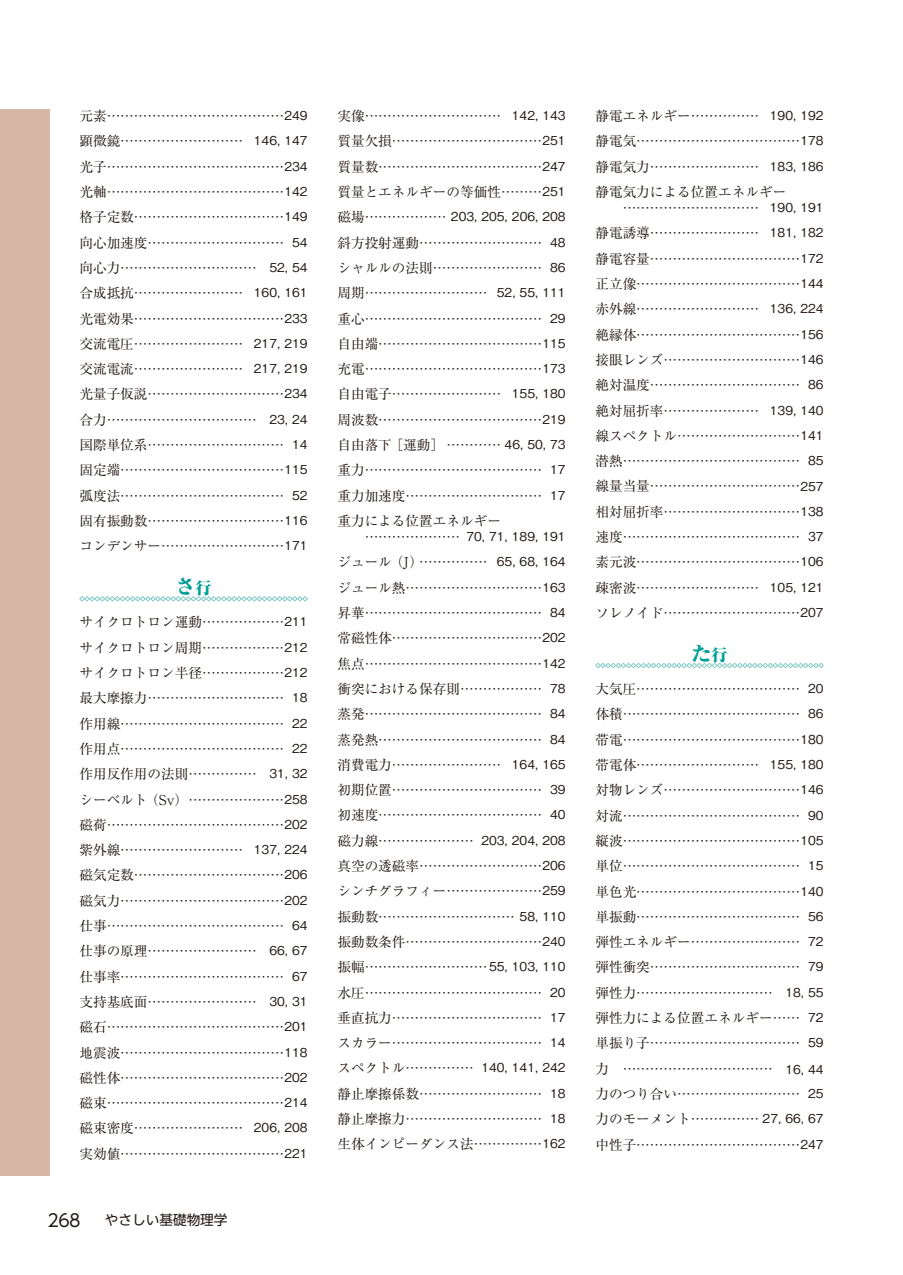
<style>
.page{position:relative;width:903px;height:1275px;background:#fff}
.page>*{position:absolute;margin:0;border:0;box-sizing:border-box;transform-origin:0 0}
.t1{font:19.78px "Ryumin Pr 6 Ex Heavy 90 pv RKSJ H";color:#009e97}
.t2{font:17.32px "MO Clear Tone SG";color:#231916}
.t3{font:13.65px/25.4px "Ryumin Pr 6 Regular 90 pv RKSJ H";color:#231916;text-align:justify}
.t4{font:13.65px "UD Shin Go NT Pr 6 Regular 90 pv RKSJ H";color:#231916}
.t5{font:12.25px "Gothic BBB Pr 6 Medium 90 pv RKSJ H";color:#231916}
.s1{font-family:"Gothic BBB Pr 6 Medium 90 pv RKSJ H";font-size:12.25px}
.s2{font-size:16.1px}
.s3{font-family:"Ryumin Pr 6 Regular 90 pv RKSJ H";font-size:13.65px}
</style>
<div class="page">
<div style="left:0;top:109px;width:50px;height:1067px;background:#d6b6a5"></div>
<svg style="left:79px;top:596px;width:229px;height:6px"></svg>
<svg style="left:595px;top:663px;width:229px;height:5px"></svg>
<p class="t3" style="left:79px;top:105px;width:230px">元素…………………………………<span class="s1">249</span>顕微鏡……………………… <span class="s1">146, 147</span>光子…………………………………<span class="s1">234</span>光軸…………………………………<span class="s1">142</span>格子定数……………………………<span class="s1">149</span>向心加速度………………………… <span class="s1">54</span>向心力………………………… <span class="s1">52, 54</span>合成抵抗…………………… <span class="s1">160, 161</span>光電効果……………………………<span class="s1">233</span>交流電圧…………………… <span class="s1">217, 219</span>交流電流…………………… <span class="s1">217, 219</span>光量子仮説…………………………<span class="s1">234</span>合力…………………………… <span class="s1">23, 24</span>国際単位系………………………… <span class="s1">14</span>固定端………………………………<span class="s1">115</span>弧度法……………………………… <span class="s1">52</span>固有振動数…………………………<span class="s1">116</span>コンデンサー………………………<span class="s1">171</span></p>
<h1 class="t1" style="left:175px;top:579px;width:37px">さ<span class="s2">行</span></h1>
<p class="t3" style="left:79px;top:611px;width:230px">サイクロトロン運動………………<span class="s1">211</span>サイクロトロン周期………………<span class="s1">212</span>サイクロトロン半径………………<span class="s1">212</span>最大摩擦力………………………… <span class="s1">18</span>作用線……………………………… <span class="s1">22</span>作用点……………………………… <span class="s1">22</span>作用反作用の法則…………… <span class="s1">31, 32</span>シーベルト （Sv）…………………<span class="s1">258</span>磁荷…………………………………<span class="s1">202</span>紫外線……………………… <span class="s1">137, 224</span>磁気定数……………………………<span class="s1">206</span>磁気力………………………………<span class="s1">202</span>仕事………………………………… <span class="s1">64</span>仕事の原理…………………… <span class="s1">66, 67</span>仕事率……………………………… <span class="s1">67</span>支持基底面…………………… <span class="s1">30, 31</span>磁石…………………………………<span class="s1">201</span>地震波………………………………<span class="s1">118</span>磁性体………………………………<span class="s1">202</span>磁束…………………………………<span class="s1">214</span>磁束密度…………………… <span class="s1">206, 208</span>実効値………………………………<span class="s1">221</span></p>
<p class="t2" style="left:48px;top:1211px;width:34px">268</p>
<p class="t4" style="left:105px;top:1215px;width:124px">やさしい基礎物理学</p>
<p class="t3" style="left:337px;top:105px;width:230px">実像………………………… <span class="s1">142, 143</span>質量欠損……………………………<span class="s1">251</span>質量数………………………………<span class="s1">247</span>質量とエネルギーの等価性………<span class="s1">251</span></p>
<p class="t5" style="left:337px;top:212px;width:230px"><span class="s3">磁場………………</span> 203, 205, 206, 208</p>
<p class="t3" style="left:337px;top:232px;width:230px">斜方投射運動……………………… <span class="s1">48</span>シャルルの法則…………………… <span class="s1">86</span>周期……………………… <span class="s1">52, 55, 111</span>重心………………………………… <span class="s1">29</span>自由端………………………………<span class="s1">115</span>充電…………………………………<span class="s1">173</span>自由電子…………………… <span class="s1">155, 180</span>周波数………………………………<span class="s1">219</span>自由落下 ［運動］ ………… <span class="s1">46, 50, 73</span>重力………………………………… <span class="s1">17</span>重力加速度………………………… <span class="s1">17</span>重力による位置エネルギー</p>
<p class="t5" style="left:365px;top:532px;width:202px"><span class="s3">…………………</span> 70, 71, 189, 191</p>
<p class="t3" style="left:337px;top:551px;width:230px">ジュール （J）…………… <span class="s1">65, 68, 164</span>ジュール熱…………………………<span class="s1">163</span>昇華………………………………… <span class="s1">84</span>常磁性体……………………………<span class="s1">202</span>焦点…………………………………<span class="s1">142</span>衝突における保存則……………… <span class="s1">78</span>蒸発………………………………… <span class="s1">84</span>蒸発熱……………………………… <span class="s1">84</span>消費電力…………………… <span class="s1">164, 165</span>初期位置…………………………… <span class="s1">39</span>初速度……………………………… <span class="s1">40</span></p>
<p class="t5" style="left:337px;top:835px;width:230px"><span class="s3">磁力線…………………</span> 203, 204, 208</p>
<p class="t3" style="left:337px;top:855px;width:230px">真空の透磁率………………………<span class="s1">206</span>シンチグラフィー…………………<span class="s1">259</span>振動数………………………… <span class="s1">58, 110</span>振動数条件…………………………<span class="s1">240</span>振幅………………………<span class="s1">55, 103, 110</span>水圧………………………………… <span class="s1">20</span>垂直抗力…………………………… <span class="s1">17</span>スカラー…………………………… <span class="s1">14</span></p>
<p class="t5" style="left:337px;top:1063px;width:230px"><span class="s3">スペクトル……………</span> 140, 141, 242</p>
<p class="t3" style="left:337px;top:1083px;width:230px">静止摩擦係数……………………… <span class="s1">18</span>静止摩擦力………………………… <span class="s1">18</span>生体インピーダンス法……………<span class="s1">162</span></p>
<p class="t3" style="left:595px;top:105px;width:230px">静電エネルギー…………… <span class="s1">190, 192</span>静電気………………………………<span class="s1">178</span>静電気力…………………… <span class="s1">183, 186</span>静電気力による位置エネルギー</p>
<p class="t3" style="left:595px;top:197px;width:230px;text-indent:27px">………………………… <span class="s1">190, 191</span>静電誘導…………………… <span class="s1">181, 182</span>静電容量……………………………<span class="s1">172</span>正立像………………………………<span class="s1">144</span>赤外線……………………… <span class="s1">136, 224</span>絶縁体………………………………<span class="s1">156</span>接眼レンズ…………………………<span class="s1">146</span>絶対温度…………………………… <span class="s1">86</span>絶対屈折率………………… <span class="s1">139, 140</span>線スペクトル………………………<span class="s1">141</span>潜熱………………………………… <span class="s1">85</span>線量当量……………………………<span class="s1">257</span>相対屈折率…………………………<span class="s1">138</span>速度………………………………… <span class="s1">37</span>素元波………………………………<span class="s1">106</span>疎密波……………………… <span class="s1">105, 121</span>ソレノイド…………………………<span class="s1">207</span></p>
<h1 class="t1" style="left:691px;top:646px;width:37px">た<span class="s2">行</span></h1>
<p class="t3" style="left:595px;top:678px;width:230px">大気圧……………………………… <span class="s1">20</span>体積………………………………… <span class="s1">86</span>帯電…………………………………<span class="s1">180</span>帯電体……………………… <span class="s1">155, 180</span>対物レンズ…………………………<span class="s1">146</span>対流………………………………… <span class="s1">90</span>縦波…………………………………<span class="s1">105</span>単位………………………………… <span class="s1">15</span>単色光………………………………<span class="s1">140</span>単振動……………………………… <span class="s1">56</span>弾性エネルギー…………………… <span class="s1">72</span>弾性衝突…………………………… <span class="s1">79</span>弾性力………………………… <span class="s1">18, 55</span>弾性力による位置エネルギー…… <span class="s1">72</span>単振り子…………………………… <span class="s1">59</span>力 …………………………… <span class="s1">16, 44</span>力のつり合い……………………… <span class="s1">25</span>力のモーメント…………… <span class="s1">27, 66, 67</span>中性子………………………………<span class="s1">247</span></p>
</div>
